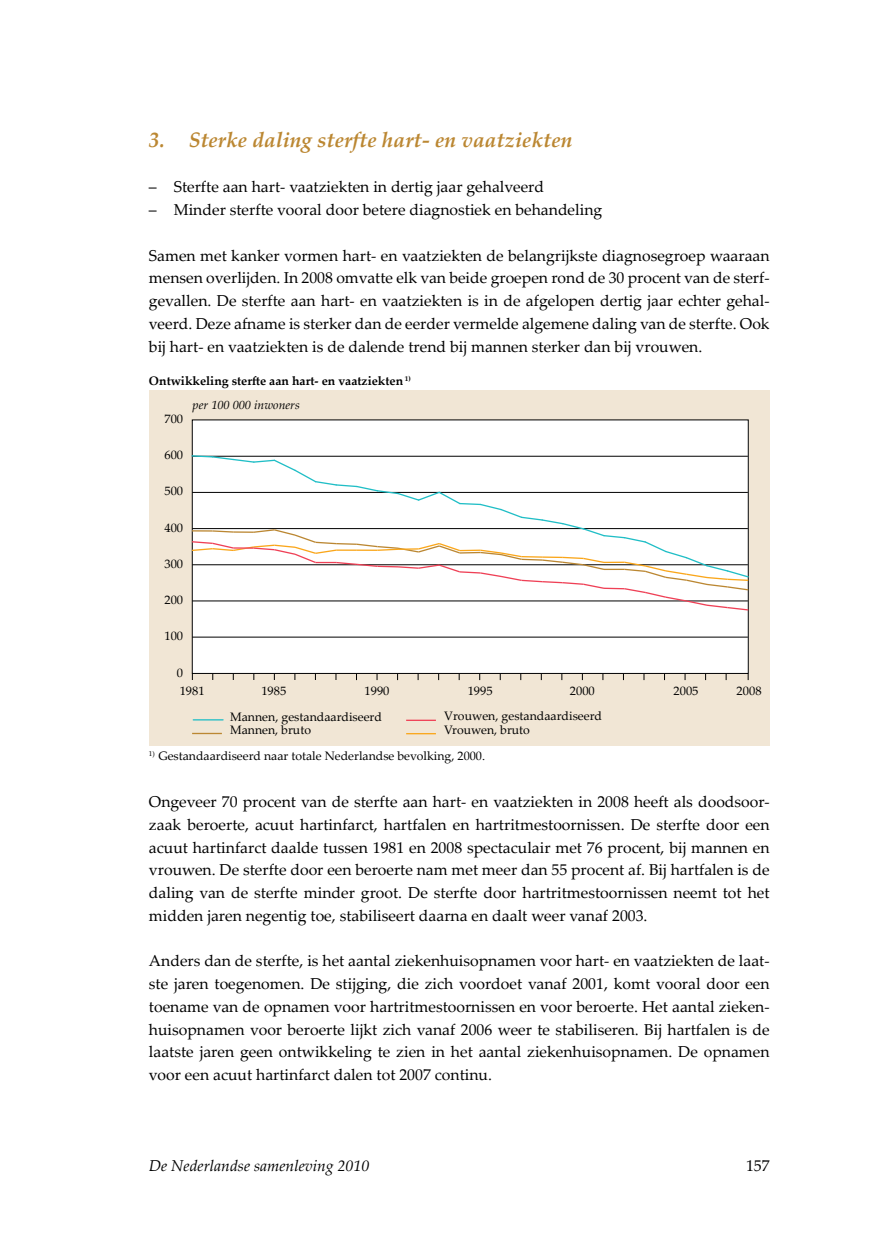
<style>
.page{position:relative;width:869px;height:1241px;background:#fff}
.page>*{position:absolute;margin:0;border:0;box-sizing:border-box;transform-origin:0 0}
.t1{font:italic 700 21px "Palatino Linotype";color:#bb8732}
.t2{font:15.75px/22.8px "Palatino Linotype";color:#000;text-align:justify}
.t3{font:italic 15.75px "Palatino Linotype";color:#000}
.t4{font:12.25px "Palatino Linotype";color:#000}
.t5{font:700 12.25px/23.4px "Palatino Linotype";color:#000}
.s1{font-weight:400;font-style:italic}
</style>
<div class="page">
<div style="left:149px;top:390px;width:620px;height:355px;background:#f1e6d5"></div>
<div style="left:192px;top:420px;width:556px;height:253px;background:#fff"></div>
<hr style="left:193px;top:719px;width:30px;height:1px;background:#20bec6">
<svg style="left:406px;top:719px;width:29px;height:1px"></svg>
<hr style="left:406px;top:733px;width:30px;height:1px;background:#faa61a">
<hr style="left:192px;top:732px;width:30px;height:2px;background:#bb8732">
<hr style="left:192px;top:636px;width:555px;height:1px;background:#000">
<svg style="left:191px;top:454px;width:558px;height:157px"></svg>
<h1 class="t1" style="left:149px;top:125px;width:424px">3. Sterke daling sterfte hart- en vaatziekten</h1>
<p class="t2" style="left:149px;top:175px;width:396px">– Sterfte aan hart- vaatziekten in dertig jaar gehalveerd</p>
<p class="t2" style="left:149px;top:198px;width:454px">– Minder sterfte vooral door betere diagnostiek en behandeling</p>
<p class="t2" style="left:149px;top:243px;width:622px">Samen met kanker vormen hart- en vaatziekten de belangrijkste diagnosegroep waaraan mensen overlijden. In 2008 omvatte elk van beide groepen rond de 30 procent van de sterf&shy;gevallen. De sterfte aan hart- en vaatziekten is in de afgelopen dertig jaar echter gehal&shy;veerd. Deze afname is sterker dan de eerder vermelde algemene daling van de sterfte. Ook bij hart- en vaatziekten is de dalende trend bij mannen sterker dan bij vrouwen.</p>
<p class="t5" style="left:192px;top:368px;width:220px;text-indent:-44px">Ontwikkeling sterfte aan hart- en vaatziekten <sup>1) </sup><span class="s1">per 100 000 inwoners</span></p>
<p class="t4" style="left:164px;top:410px;width:20px">700</p>
<p class="t4" style="left:164px;top:446px;width:20px">600</p>
<p class="t4" style="left:164px;top:482px;width:20px">500</p>
<p class="t4" style="left:164px;top:518px;width:20px">400</p>
<p class="t4" style="left:164px;top:554px;width:20px">300</p>
<p class="t4" style="left:164px;top:591px;width:20px">200</p>
<p class="t4" style="left:164px;top:627px;width:20px">100</p>
<p class="t4" style="left:177px;top:664px;width:8px">0</p>
<p class="t4" style="left:180px;top:682px;width:26px">1981</p>
<p class="t4" style="left:261px;top:682px;width:26px">1985</p>
<p class="t4" style="left:364px;top:682px;width:26px">1990</p>
<p class="t4" style="left:467px;top:682px;width:26px">1995</p>
<p class="t4" style="left:569px;top:682px;width:26px">2000</p>
<p class="t4" style="left:673px;top:682px;width:26px">2005</p>
<p class="t4" style="left:736px;top:682px;width:26px">2008</p>
<p class="t4" style="left:230px;top:708px;width:153px">Mannen, gestandaardiseerd</p>
<p class="t4" style="left:444px;top:707px;width:159px">Vrouwen, gestandaardiseerd</p>
<p class="t4" style="left:230px;top:721px;width:82px">Mannen, bruto</p>
<p class="t4" style="left:444px;top:721px;width:87px">Vrouwen, bruto</p>
<p class="t4" style="left:149px;top:747px;width:337px"><sup>1)</sup> Gestandaardiseerd naar totale Nederlandse bevolking, 2000.</p>
<p class="t2" style="left:149px;top:789px;width:622px">Ongeveer 70 procent van de sterfte aan hart- en vaatziekten in 2008 heeft als doodsoor&shy;zaak beroerte, acuut hartinfarct, hartfalen en hartritmestoornissen. De sterfte door een acuut hartinfarct daalde tussen 1981 en 2008 spectaculair met 76 procent, bij mannen en vrouwen. De sterfte door een beroerte nam met meer dan 55 procent af. Bij hartfalen is de daling van de sterfte minder groot. De sterfte door hartritmestoornissen neemt tot het midden jaren negentig toe, stabiliseert daarna en daalt weer vanaf 2003.</p>
<p class="t2" style="left:149px;top:948px;width:622px">Anders dan de sterfte, is het aantal ziekenhuisopnamen voor hart- en vaatziekten de laat&shy;ste jaren toegenomen. De stijging, die zich voordoet vanaf 2001, komt vooral door een toename van de opnamen voor hartritmestoornissen en voor beroerte. Het aantal zieken&shy;huisopnamen voor beroerte lijkt zich vanaf 2006 weer te stabiliseren. Bij hartfalen is de laatste jaren geen ontwikkeling te zien in het aantal ziekenhuisopnamen. De opnamen voor een acuut hartinfarct dalen tot 2007 continu.</p>
<p class="t3" style="left:149px;top:1154px;width:222px">De Nederlandse samenleving 2010</p>
<p class="t2" style="left:745px;top:1153px;width:25px">157</p>
</div>
